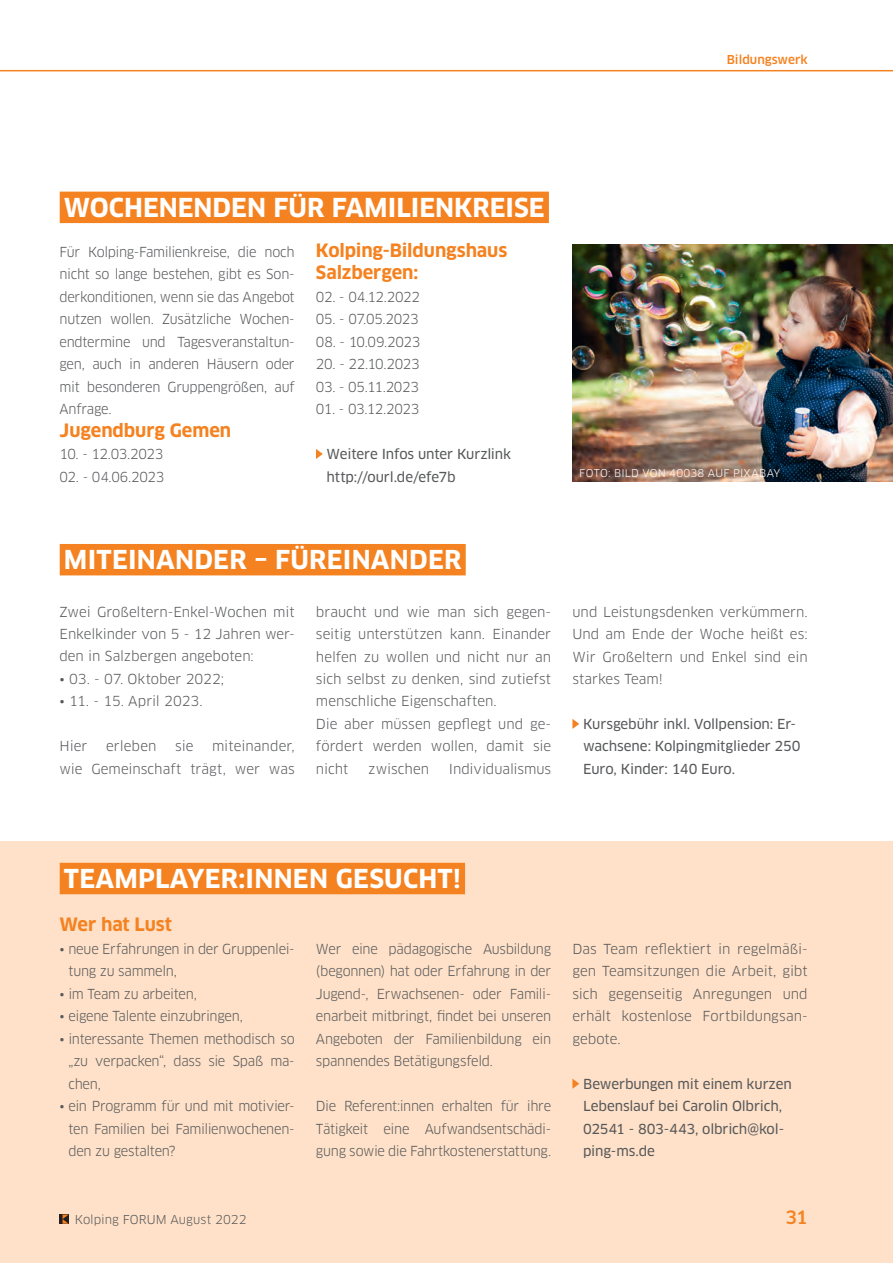
<style>
.page{position:relative;width:893px;height:1263px;background:#fff}
.page>*{position:absolute;margin:0;border:0;box-sizing:border-box;transform-origin:0 0}
.t1{font:700 25.5px "Clan OT";letter-spacing:.01em;color:#fff}
.t2{font:700 18px/22.5px "Clan OT";letter-spacing:-.005em;color:#f58220}
.t3{font:500 18px "Clan OT";color:#f58220}
.t4{font:13.5px/22.5px "Clan OT";letter-spacing:-.015em;color:#57585a;text-align:justify}
.t5{font:13.5px/22.5px "Clan OT News";letter-spacing:-.01em;color:#57585a}
.t6{font:13.5px "Clan OT";letter-spacing:-.035em;color:#57585a}
.t7{font:12px "Clan OT";letter-spacing:.005em;color:#57585a}
.t8{font:500 12px "Clan OT";color:#f58220}
.t9{font:10.5px "Clan OT";letter-spacing:.02em;color:#fff}
</style>
<div class="page">
<hr style="left:0;top:70px;width:893px;height:1px;background:#f58220">
<div style="left:0;top:841px;width:893px;height:422px;background:#fee1c8"></div>
<svg style="left:316px;top:449px;width:7px;height:10px"></svg>
<svg style="left:572px;top:1079px;width:7px;height:10px"></svg>
<svg style="left:572px;top:719px;width:7px;height:10px"></svg>
<div style="left:60px;top:544px;width:406px;height:31px;background:#f58220"></div>
<div style="left:60px;top:192px;width:489px;height:31px;background:#f58220"></div>
<div style="left:60px;top:863px;width:405px;height:31px;background:#f58220"></div>
<img style="left:572px;top:244px;width:321px;height:238px">
<svg style="left:60px;top:1215px;width:3px;height:9px"></svg>
<svg style="left:63px;top:1215px;width:6px;height:9px"></svg>
<p class="t8" style="left:727px;top:54px;width:82px">Bildungswerk</p>
<h1 class="t1" style="left:64px;top:197px;width:482px">WOCHENENDEN FÜR FAMILIENKREISE</h1>
<p class="t4" style="left:60px;top:241px;width:237px">Für Kolping-Familienkreise, die noch nicht so lange bestehen, gibt es Son&shy;derkonditionen, wenn sie das Angebot nutzen wollen. Zusätzliche Wochen&shy;endtermine und Tagesveranstaltun&shy;gen, auch in anderen Häusern oder mit besonderen Gruppengrößen, auf Anfrage.</p>
<h2 class="t2" style="left:60px;top:420px;width:173px">Jugendburg Gemen</h2>
<p class="t6" style="left:60px;top:449px;width:105px">10. - 12.03.2023</p>
<p class="t4" style="left:60px;top:466px;width:106px">02. - 04.06.2023</p>
<h2 class="t2" style="left:316px;top:240px;width:193px">Kolping-Bildungshaus<br>Salzbergen:</h2>
<p class="t4" style="left:316px;top:286px;width:105px">02. - 04.12.2022</p>
<p class="t4" style="left:316px;top:309px;width:104px">05. - 07.05.2023</p>
<p class="t4" style="left:316px;top:331px;width:106px">08. - 10.09.2023</p>
<p class="t4" style="left:316px;top:354px;width:105px">20. - 22.10.2023</p>
<p class="t4" style="left:316px;top:376px;width:104px">03. - 05.11.2023</p>
<p class="t6" style="left:316px;top:404px;width:105px">01. - 03.12.2023</p>
<p class="t5" style="left:327px;top:444px;width:186px">Weitere Infos unter Kurzlink http://ourl.de/efe7b</p>
<p class="t9" style="left:579px;top:469px;width:203px">FOTO: BILD VON 40038 AUF PIXABAY</p>
<h1 class="t1" style="left:64px;top:549px;width:399px">MITEINANDER – FÜREINANDER</h1>
<p class="t4" style="left:60px;top:601px;width:237px">Zwei Großeltern-Enkel-Wochen mit Enkelkinder von 5 - 12 Jahren wer&shy;den in Salzbergen angeboten:</p>
<p class="t4" style="left:60px;top:669px;width:166px">• 03. - 07. Oktober 2022;</p>
<p class="t4" style="left:60px;top:691px;width:145px">• 11. - 15. April 2023.</p>
<p class="t4" style="left:60px;top:736px;width:30px">Hier</p>
<p class="t4" style="left:106px;top:736px;width:52px">erleben</p>
<p class="t4" style="left:175px;top:736px;width:20px">sie</p>
<p class="t4" style="left:60px;top:736px;width:237px;text-align:right">miteinander,<br>wie Gemeinschaft trägt, wer was</p>
<p class="t4" style="left:316px;top:601px;width:237px;text-align:left">braucht und wie man sich gegen&shy;seitig unterstützen kann. Einander helfen zu wollen und nicht nur an sich selbst zu denken, sind zutiefst menschliche Eigenschaften.<br>Die aber müssen gepflegt und ge&shy;fördert werden wollen, damit sie nicht</p>
<p class="t4" style="left:368px;top:759px;width:62px">zwischen</p>
<p class="t4" style="left:449px;top:759px;width:104px">Individualismus</p>
<p class="t4" style="left:572px;top:601px;width:237px">und Leistungsdenken verkümmern.<br>Und am Ende der Woche heißt es:<br>Wir Großeltern und Enkel sind ein starkes Team!</p>
<p class="t5" style="left:583px;top:714px;width:219px">Kursgebühr inkl. Vollpension: Er&shy;wachsene: Kolpingmitglieder 250<br>Euro, Kinder: 140 Euro.</p>
<h1 class="t1" style="left:64px;top:868px;width:398px">TEAMPLAYER:INNEN GESUCHT!</h1>
<h2 class="t2" style="left:60px;top:915px;width:114px">Wer hat Lust</h2>
<p class="t4" style="left:68px;top:939px;width:228px;text-indent:-9px">• neue Erfahrungen in der Gruppenlei&shy;tung zu sammeln,</p>
<p class="t4" style="left:60px;top:984px;width:139px">• im Team zu arbeiten,</p>
<p class="t4" style="left:60px;top:1006px;width:185px">• eigene Talente einzubringen,</p>
<p class="t4" style="left:68px;top:1029px;width:228px;text-indent:-9px">• interessante Themen methodisch so „zu verpacken“, dass sie Spaß ma&shy;chen,</p>
<p class="t4" style="left:68px;top:1096px;width:228px;text-indent:-9px">• ein Programm für und mit motivier&shy;ten Familien bei Familienwochenen&shy;den zu gestalten?</p>
<p class="t4" style="left:316px;top:939px;width:237px">Wer eine pädagogische Ausbildung (begonnen) hat oder Erfahrung in der Jugend-, Erwachsenen- oder Famili&shy;enarbeit mitbringt, findet bei unseren Angeboten der Familienbildung ein spannendes Betätigungsfeld.</p>
<p class="t4" style="left:316px;top:1096px;width:237px">Die Referent:innen erhalten für ihre Tätigkeit eine Aufwandsentschädi&shy;gung sowie die Fahrtkostenerstattung.</p>
<p class="t4" style="left:572px;top:939px;width:237px">Das Team reflektiert in regelmäßi&shy;gen Teamsitzungen die Arbeit, gibt sich gegenseitig Anregungen und erhält kostenlose Fortbildungsan&shy;gebote.</p>
<p class="t5" style="left:583px;top:1073px;width:210px">Bewerbungen mit einem kurzen<br>Lebenslauf bei Carolin Olbrich,<br>02541 - 803-443, olbrich@kol&shy;ping-ms.de</p>
<p class="t7" style="left:75px;top:1214px;width:173px">Kolping FORUM August 2022</p>
<h2 class="t3" style="left:785px;top:1210px;width:24px">31</h2>
</div>
